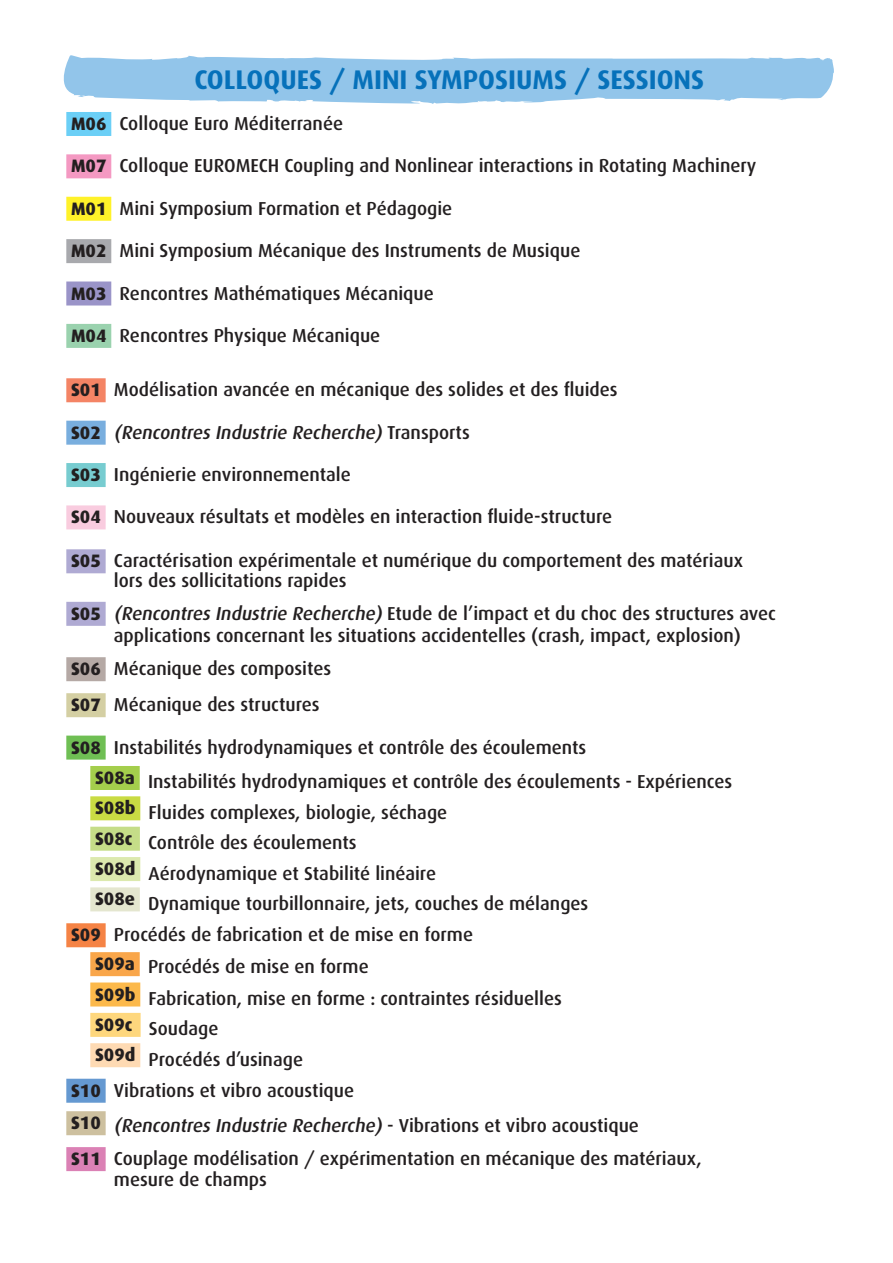
<style>
.page{position:relative;width:893px;height:1263px;background:#fff}
.page>*{position:absolute;margin:0;border:0;box-sizing:border-box;transform-origin:0 0}
.t1{font:700 27px "Dax";color:#0671ba}
.t2{font:500 18.75px/19.5px "Dax";color:#231f20}
.t3{font:italic 500 18.75px "Dax";color:#231f20}
.s1{font-weight:800;font-size:18px}
.s2{font-weight:800;font-style:normal;font-size:18px}
.s3{font-style:normal}
.s4{font-style:italic}
</style>
<div class="page">
<div style="left:66px;top:112px;width:45px;height:24px;background:#6bcff6"></div>
<div style="left:66px;top:154px;width:45px;height:24px;background:#f499c2"></div>
<div style="left:66px;top:197px;width:45px;height:24px;background:#fff229"></div>
<div style="left:66px;top:239px;width:45px;height:24px;background:#a8a9ad"></div>
<div style="left:66px;top:281px;width:45px;height:24px;background:#9a94c8"></div>
<div style="left:66px;top:324px;width:45px;height:24px;background:#9ad2ae"></div>
<div style="left:66px;top:378px;width:40px;height:24px;background:#f48465"></div>
<div style="left:66px;top:421px;width:40px;height:24px;background:#79aede"></div>
<div style="left:66px;top:463px;width:40px;height:24px;background:#77ccd0"></div>
<div style="left:66px;top:505px;width:40px;height:24px;background:#f9ccdf"></div>
<div style="left:66px;top:549px;width:40px;height:24px;background:#afaad3"></div>
<div style="left:66px;top:602px;width:40px;height:24px;background:#afaad3"></div>
<div style="left:66px;top:657px;width:40px;height:24px;background:#b5a9a5"></div>
<div style="left:66px;top:693px;width:40px;height:24px;background:#d4cfa3"></div>
<div style="left:66px;top:736px;width:40px;height:24px;background:#6fbf54"></div>
<div style="left:90px;top:766px;width:50px;height:24px;background:#a4ce4c"></div>
<div style="left:90px;top:796px;width:50px;height:24px;background:#c9db43"></div>
<div style="left:90px;top:827px;width:50px;height:24px;background:#c5dd88"></div>
<div style="left:90px;top:857px;width:50px;height:24px;background:#dce9ae"></div>
<div style="left:90px;top:887px;width:50px;height:24px;background:#e4e6cf"></div>
<div style="left:66px;top:923px;width:40px;height:24px;background:#f58345"></div>
<div style="left:90px;top:952px;width:50px;height:24px;background:#f9a64a"></div>
<div style="left:90px;top:982px;width:50px;height:24px;background:#fcb94b"></div>
<div style="left:90px;top:1013px;width:51px;height:24px;background:#fed77d"></div>
<div style="left:90px;top:1043px;width:50px;height:24px;background:#fedab3"></div>
<div style="left:66px;top:1079px;width:40px;height:24px;background:#6599d1"></div>
<div style="left:66px;top:1111px;width:40px;height:24px;background:#cdc09f"></div>
<div style="left:66px;top:1147px;width:40px;height:24px;background:#db81b5"></div>
<svg style="left:63px;top:55px;width:771px;height:49px;background:#a2cded"></svg>
<h1 class="t1" style="left:195px;top:65px;width:27px">COLLO</h1>
<h1 class="t1" style="left:263px;top:65px;width:196px">QUES / MINI SYMPO</h1>
<h1 class="t1" style="left:495px;top:65px;width:211px">SIUMS / SESSIONS</h1>
<p class="t2" style="left:71px;top:114px;width:274px"><span class="s1">M06</span> Colloque Euro Méditerranée</p>
<p class="t2" style="left:71px;top:156px;width:687px"><span class="s1">M07</span> Colloque EUROMECH Coupling and Nonlinear interactions in Rotating Machinery</p>
<p class="t2" style="left:71px;top:199px;width:383px"><span class="s1">M01</span> Mini Symposium Formation et Pédagogie</p>
<p class="t2" style="left:71px;top:241px;width:511px"><span class="s1">M02</span> Mini Symposium Mécanique des Instruments de Musique</p>
<p class="t2" style="left:71px;top:283px;width:364px"><span class="s1">M03</span> Rencontres Mathématiques Mécanique</p>
<p class="t2" style="left:71px;top:326px;width:311px"><span class="s1">M04</span> Rencontres Physique Mécanique</p>
<p class="t2" style="left:71px;top:380px;width:548px"><span class="s1">S01</span> Modélisation avancée en mécanique des solides et des fluides</p>
<p class="t3" style="left:71px;top:422px;width:400px"><span class="s2">S 0 2</span> (Rencontres Industrie Recherche) <span class="s3">T r a n s p o r t s</span></p>
<p class="t2" style="left:71px;top:465px;width:281px"><span class="s1">S03</span> Ingénierie environnementale</p>
<p class="t2" style="left:71px;top:507px;width:543px"><span class="s1">S04</span> Nouveaux résultats et modèles en interaction fluide-structure</p>
<p class="t2" style="left:114px;top:551px;width:631px;text-indent:-43px"><span class="s1">S05</span> Caractérisation expérimentale et numérique du comportement des matériaux lors des sollicitations rapides</p>
<p class="t2" style="left:71px;top:602px;width:706px;line-height:22.5px;text-align:center"><span class="s1">S05</span> <span class="s4">(Rencontres Industrie Recherche)</span> Etude de l’impact et du choc des structures avec applications concernant les situations accidentelles (crash, impact, explosion)</p>
<p class="t2" style="left:71px;top:651px;width:262px;line-height:36px"><span class="s1">S06</span> Mécanique des composites<br><span class="s1">S07</span> Mécanique des structures</p>
<p class="t2" style="left:95px;top:730px;width:639px;line-height:35px;text-indent:-24px"><span class="s1">S08</span> Instabilités hydrodynamiques et contrôle des écoulements<br><sup>S08a</sup> Instabilités hydrodynamiques et contrôle des écoulements - Expériences</p>
<p class="t2" style="left:95px;top:803px;width:354px"><sup>S08b</sup> Fluides complexes, biologie, séchage</p>
<p class="t2" style="left:95px;top:833px;width:263px"><sup>S08c</sup> Contrôle des écoulements</p>
<p class="t2" style="left:95px;top:863px;width:343px"><sup>S08d</sup> Aérodynamique et Stabilité linéaire</p>
<p class="t2" style="left:95px;top:894px;width:495px"><sup>S08e</sup> Dynamique tourbillonnaire, jets, couches de mélanges</p>
<p class="t2" style="left:71px;top:925px;width:403px"><span class="s1">S09</span> Procédés de fabrication et de mise en forme</p>
<p class="t2" style="left:95px;top:957px;width:275px"><sup>S09a</sup> Procédés de mise en forme</p>
<p class="t2" style="left:95px;top:989px;width:468px"><sup>S09b</sup> Fabrication, mise en forme : contraintes résiduelles</p>
<p class="t2" style="left:95px;top:1019px;width:125px"><sup>S09c</sup> Soudage</p>
<p class="t2" style="left:95px;top:1050px;width:210px"><sup>S09d</sup> Procédés d’usinage</p>
<p class="t2" style="left:71px;top:1080px;width:285px"><span class="s1">S10</span> Vibrations et vibro acoustique</p>
<p class="t2" style="left:71px;top:1109px;width:632px;line-height:32.8px"><sup>S</sup> <sup>1</sup> <sup>0</sup> <span class="s4">(Rencontres Industrie Recherche)</span> - V i b ra t i o n s e t v i b ro a c o u s t i q u e<br><span class="s1">S11</span> Couplage modélisation / expérimentation en mécanique des matériaux,</p>
<p class="t2" style="left:114px;top:1170px;width:154px">mesure de champs</p>
</div>
